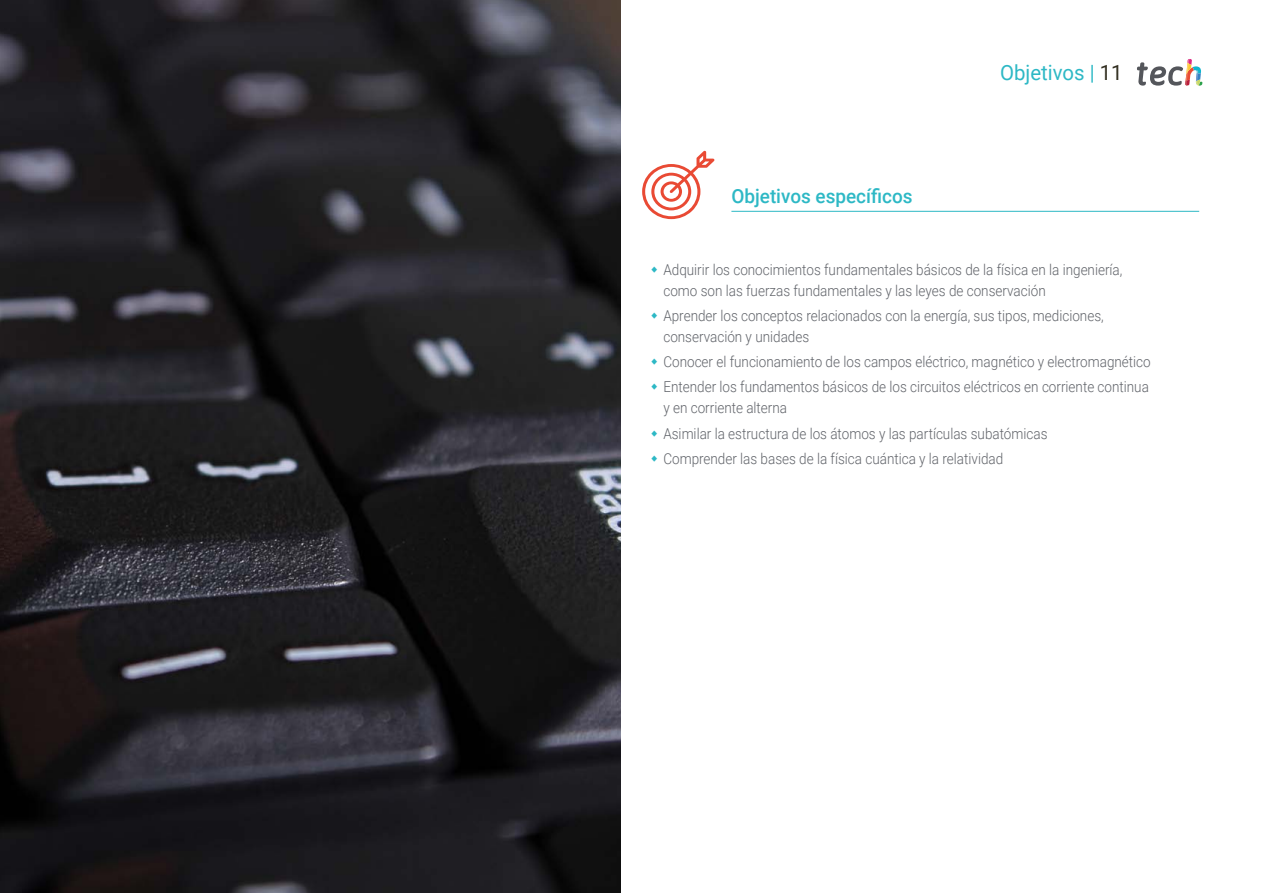
<style>
.page{position:relative;width:1263px;height:893px;background:#fff}
.page>*{position:absolute;margin:0;border:0;box-sizing:border-box;transform-origin:0 0}
.t1{font:21px "Roboto";color:#2db8c5}
.t2{font:500 19.5px "Roboto";color:#2db8c5}
.t3{font:300 15px/25.2px "Roboto";color:#61646a;scale:.9 1}
.s1{color:#312e20}
</style>
<div class="page">
<hr style="left:731px;top:211px;width:468px;height:1px;background:#2db8c5">
<svg style="left:642px;top:151px;width:72px;height:68px"></svg>
<img style="left:0;top:0;width:621px;height:893px">
<svg style="left:1137px;top:59px;width:65px;height:27px"></svg>
<h2 class="t2" style="left:731px;top:182px;width:183px">Objetivos específicos</h2>
<h1 class="t1" style="left:1000px;top:57px;width:124px">Objetivos | <span class="s1">11</span></h1>
<p class="t3" style="left:663px;top:258px;width:511px;line-height:21px">Adquirir los conocimientos fundamentales básicos de la física en la ingeniería, como son las fuerzas fundamentales y las leyes de conservación</p>
<p class="t3" style="left:663px;top:305px;width:491px;line-height:21px">Aprender los conceptos relacionados con la energía, sus tipos, mediciones, conservación y unidades</p>
<p class="t3" style="left:663px;top:349px;width:543px">Conocer el funcionamiento de los campos eléctrico, magnético y electromagnético<br>Entender los fundamentos básicos de los circuitos eléctricos en corriente continua</p>
<p class="t3" style="left:663px;top:395px;width:428px">y en corriente alterna<br>Asimilar la estructura de los átomos y las partículas subatómicas<br>Comprender las bases de la física cuántica y la relatividad</p>
</div>
